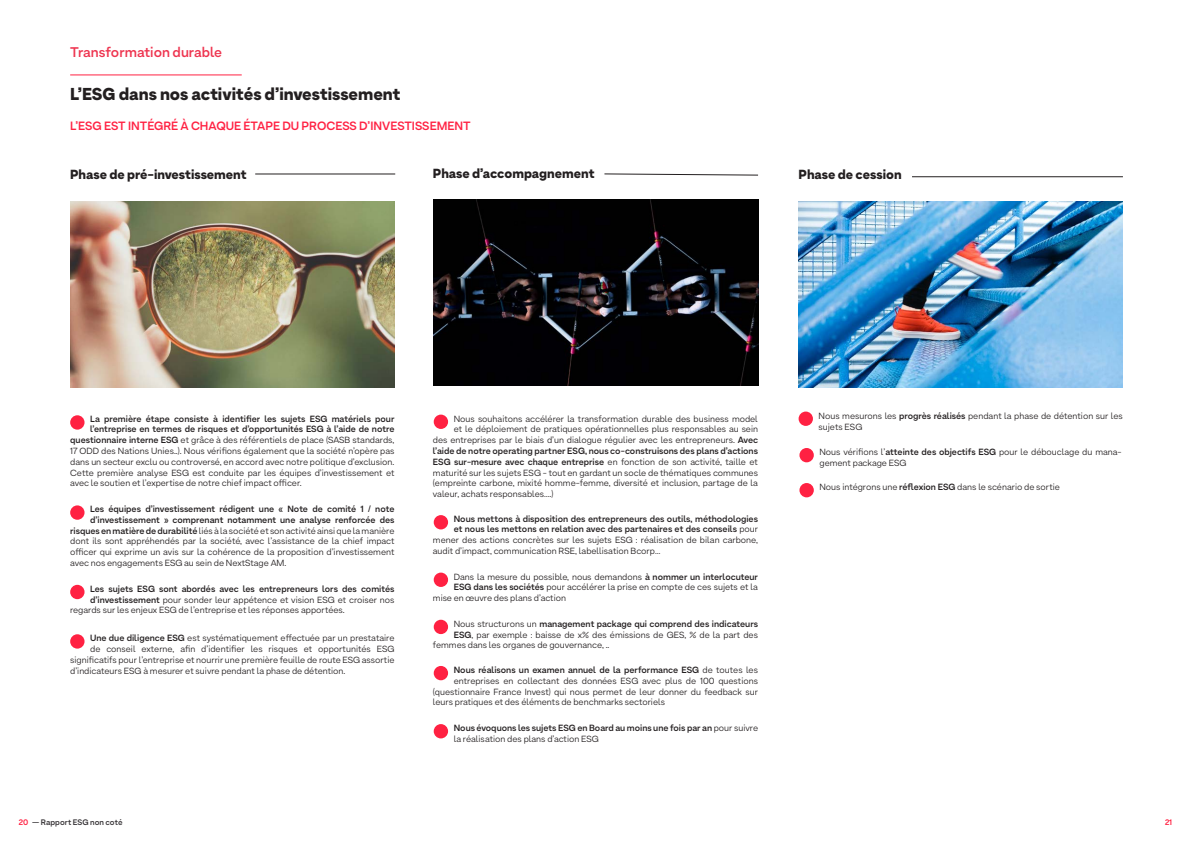
<style>
.page{position:relative;width:1191px;height:842px;background:#fff}
.page>*{position:absolute;margin:0;border:0;box-sizing:border-box;transform-origin:0 0}
.t1{font:900 17px "Armin Grotesk";color:#231f20}
.t2{font:600 14px "Armin Grotesk";color:#ee3550}
.t3{font:900 13px "Armin Grotesk";color:#231f20}
.t4{font:600 12px "Armin Grotesk";color:#ff2142}
.t5{font:9px/10.8px "Armin Grotesk";color:#231f20}
.t6{font:600 9px/10.8px "Armin Grotesk";color:#231f20}
.t7{font:600 8px "Armin Grotesk";color:#333033}
.s1{font-weight:600}
.s2{color:#ff2142}
.s3{font-weight:400}
</style>
<div class="page">
<hr style="left:70px;top:75px;width:172px;height:1px;background:#ff2142">
<hr style="left:255px;top:173px;width:140px;height:1px;background:#231f20">
<svg style="left:604px;top:173px;width:154px;height:3px"></svg>
<hr style="left:912px;top:176px;width:211px;height:1px;background:#231f20">
<img style="left:434px;top:200px;width:324px;height:186px">
<div style="left:70px;top:415px;width:15px;height:15px;background:#ff2142;border-radius:50%"></div>
<div style="left:70px;top:505px;width:15px;height:15px;background:#ff2142;border-radius:50%"></div>
<div style="left:70px;top:585px;width:15px;height:14px;background:#ff2142;border-radius:50%"></div>
<div style="left:70px;top:634px;width:15px;height:15px;background:#ff2142;border-radius:50%"></div>
<div style="left:434px;top:415px;width:14px;height:14px;background:#ff2142;border-radius:50%"></div>
<div style="left:434px;top:666px;width:14px;height:14px;background:#ff2142;border-radius:50%"></div>
<div style="left:434px;top:515px;width:14px;height:14px;background:#ff2142;border-radius:50%"></div>
<div style="left:434px;top:573px;width:14px;height:14px;background:#ff2142;border-radius:50%"></div>
<div style="left:434px;top:620px;width:14px;height:14px;background:#ff2142;border-radius:50%"></div>
<div style="left:434px;top:724px;width:14px;height:14px;background:#ff2142;border-radius:50%"></div>
<div style="left:798px;top:412px;width:15px;height:14px;background:#ff2142;border-radius:50%"></div>
<div style="left:799px;top:448px;width:15px;height:14px;background:#ff2142;border-radius:50%"></div>
<img style="left:70px;top:202px;width:324px;height:186px">
<img style="left:798px;top:202px;width:325px;height:186px">
<div style="left:799px;top:483px;width:15px;height:14px;background:#ff2142;border-radius:50%"></div>
<h2 class="t2" style="left:70px;top:43px;width:153px">Transformation durable</h2>
<h1 class="t1" style="left:70px;top:83px;width:332px">L’ESG dans nos activités d’investissement</h1>
<h3 class="t4" style="left:70px;top:118px;width:402px">L’ESG EST INTÉGRÉ À CHAQUE ÉTAPE DU PROCESS D’INVESTISSEMENT</h3>
<h3 class="t3" style="left:433px;top:165px;width:163px">Phase d’accompagnement</h3>
<h3 class="t3" style="left:798px;top:166px;width:105px">Phase de cession</h3>
<h3 class="t3" style="left:70px;top:166px;width:178px">Phase de pré-investissement</h3>
<p class="t6" style="left:90px;top:414px;width:306px">La première étape consiste à identifier les sujets ESG matériels pour</p>
<p class="t6" style="left:90px;top:425px;width:306px">l’entreprise en termes de risques et d’opportunités ESG à l’aide de notre</p>
<p class="t5" style="left:70px;top:435px;width:326px"><span class="s1">questionnaire interne ESG</span> et grâce à des référentiels de place (SASB standards,</p>
<p class="t5" style="left:70px;top:446px;width:326px">17 ODD des Nations Unies..). Nous vérifions également que la société n’opère pas</p>
<p class="t5" style="left:70px;top:457px;width:326px">dans un secteur exclu ou controversé, en accord avec notre politique d’exclusion.</p>
<p class="t5" style="left:70px;top:468px;width:326px">Cette première analyse ESG est conduite par les équipes d’investissement et</p>
<p class="t5" style="left:70px;top:478px;width:233px">avec le soutien et l’expertise de notre chief impact officer.</p>
<p class="t6" style="left:90px;top:504px;width:306px">Les équipes d’investissement rédigent une « Note de comité 1 / note</p>
<p class="t6" style="left:90px;top:515px;width:306px">d’investissement » comprenant notamment une analyse renforcée des</p>
<p class="t5" style="left:70px;top:526px;width:326px"><span class="s1">risques en matière de durabilité</span>liés à la société et son activité ainsi que la manière</p>
<p class="t5" style="left:70px;top:536px;width:326px">dont ils sont appréhendés par la société, avec l’assistance de la chief impact</p>
<p class="t5" style="left:70px;top:547px;width:326px">officer qui exprime un avis sur la cohérence de la proposition d’investissement</p>
<p class="t5" style="left:70px;top:558px;width:218px">avec nos engagements ESG au sein de NextStage AM.</p>
<p class="t6" style="left:90px;top:584px;width:306px">Les sujets ESG sont abordés avec les entrepreneurs lors des comités</p>
<p class="t5" style="left:90px;top:595px;width:306px"><span class="s1">d’investissement</span> pour sonder leur appétence et vision ESG et croiser nos</p>
<p class="t5" style="left:70px;top:605px;width:276px">regards sur les enjeux ESG de l’entreprise et les réponses apportées.</p>
<p class="t5" style="left:90px;top:633px;width:306px"><span class="s1">Une due diligence ESG</span> est systématiquement effectuée par un prestataire</p>
<p class="t5" style="left:90px;top:644px;width:306px">de conseil externe, afin d’identifier les risques et opportunités ESG</p>
<p class="t5" style="left:70px;top:655px;width:326px">significatifs pour l’entreprise et nourrir une première feuille de route ESG assortie</p>
<p class="t5" style="left:70px;top:666px;width:277px">d’indicateurs ESG à mesurer et suivre pendant la phase de détention.</p>
<p class="t7" style="left:19px;top:817px;width:105px"><span class="s2">20</span> — Rapport ESG non coté</p>
<p class="t5" style="left:454px;top:414px;width:306px">Nous souhaitons accélérer la transformation durable des business model</p>
<p class="t5" style="left:454px;top:424px;width:306px">et le déploiement de pratiques opérationnelles plus responsables au sein</p>
<p class="t5" style="left:433px;top:435px;width:327px">des entreprises par le biais d’un dialogue régulier avec les entrepreneurs. <span class="s1">Avec</span></p>
<p class="t6" style="left:433px;top:446px;width:327px">l’aide de notre operating partner ESG, nous co-construisons des plans d’actions</p>
<p class="t6" style="left:433px;top:457px;width:327px">ESG sur-mesure avec chaque entreprise <span class="s3">en fonction de son activité, taille et</span></p>
<p class="t5" style="left:433px;top:468px;width:327px">maturité sur les sujets ESG - tout en gardant un socle de thématiques communes</p>
<p class="t5" style="left:433px;top:478px;width:327px">(empreinte carbone, mixité homme-femme, diversité et inclusion, partage de la</p>
<p class="t5" style="left:433px;top:489px;width:122px">valeur, achats responsables….)</p>
<p class="t6" style="left:454px;top:514px;width:306px">Nous mettons à disposition des entrepreneurs des outils, méthodologies</p>
<p class="t6" style="left:454px;top:525px;width:306px">et nous les mettons en relation avec des partenaires et des conseils <span class="s3">pour</span></p>
<p class="t5" style="left:433px;top:535px;width:327px">mener des actions concrètes sur les sujets ESG : réalisation de bilan carbone,</p>
<p class="t5" style="left:433px;top:546px;width:229px">audit d’impact, communication RSE, labellisation Bcorp…</p>
<p class="t5" style="left:454px;top:572px;width:306px">Dans la mesure du possible, nous demandons <span class="s1">à nommer un interlocuteur</span></p>
<p class="t5" style="left:454px;top:582px;width:306px"><span class="s1">ESG dans les sociétés</span> pour accélérer la prise en compte de ces sujets et la</p>
<p class="t5" style="left:433px;top:593px;width:135px">mise en œuvre des plans d’action</p>
<p class="t6" style="left:454px;top:619px;width:306px"><span class="s3">Nous structurons un</span> management package qui comprend des indicateurs</p>
<p class="t5" style="left:454px;top:630px;width:306px"><span class="s1">ESG</span>, par exemple : baisse de x% des émissions de GES, % de la part des</p>
<p class="t5" style="left:433px;top:640px;width:178px">femmes dans les organes de gouvernance, ..</p>
<p class="t6" style="left:454px;top:665px;width:306px">Nous réalisons un examen annuel de la performance ESG <span class="s3">de toutes les</span></p>
<p class="t5" style="left:454px;top:676px;width:306px">entreprises en collectant des données ESG avec plus de 100 questions</p>
<p class="t5" style="left:433px;top:687px;width:327px">(questionnaire France Invest) qui nous permet de leur donner du feedback sur</p>
<p class="t5" style="left:433px;top:697px;width:234px">leurs pratiques et des éléments de benchmarks sectoriels</p>
<p class="t6" style="left:454px;top:723px;width:306px">Nous évoquons les sujets ESG en Board au moins une fois par an <span class="s3">pour suivre la réalisation des plans d’action ESG</span></p>
<p class="t5" style="left:818px;top:411px;width:306px">Nous mesurons les <span class="s1">progrès réalisés</span> pendant la phase de détention sur les sujets ESG</p>
<p class="t5" style="left:819px;top:447px;width:304px">Nous vérifions l’<span class="s1">atteinte des objectifs ESG</span> pour le débouclage du mana&shy;gement package ESG</p>
<p class="t5" style="left:819px;top:482px;width:242px">Nous intégrons une <span class="s1">réflexion ESG</span> dans le scénario de sortie</p>
</div>
